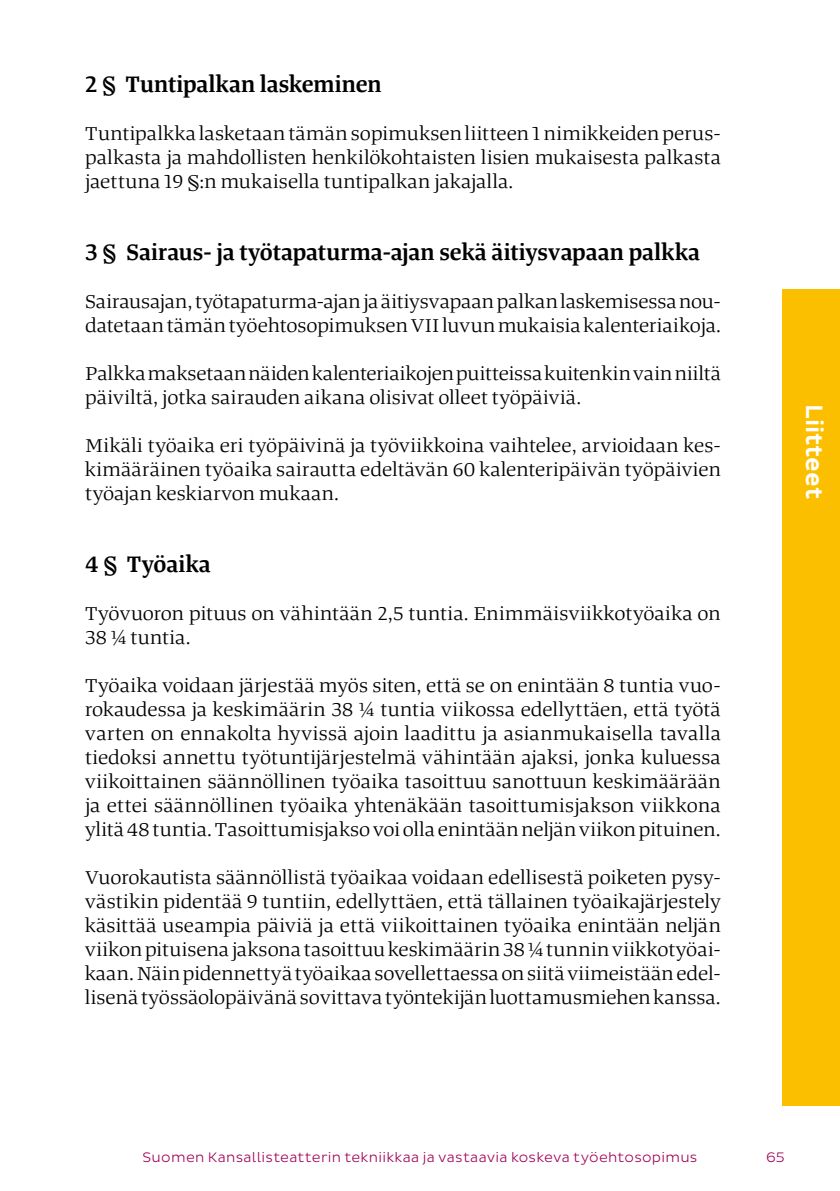
<style>
.page{position:relative;width:840px;height:1191px;background:#fff}
.page>*{position:absolute;margin:0;border:0;box-sizing:border-box;transform-origin:0 0}
.t1{font:500 24px "Tanger Serif";letter-spacing:.005em;color:#000}
.t2{font:500 24px "Pluto Sans";color:#fff}
.t3{font:20px/24px "Tanger Serif Wide";letter-spacing:.005em;color:#000;text-align:justify}
.t4{font:300 14px "Pluto Sans";letter-spacing:.02em;color:#a00057}
</style>
<div class="page">
<div style="left:782px;top:289px;width:57px;height:816px;background:#fcbf00"></div>
<p class="t1" style="left:85px;top:66px;width:298px">2 § Tuntipalkan laskeminen</p>
<p class="t3" style="left:85px;top:120px;width:636px">Tuntipalkka lasketaan tämän sopimuksen liitteen 1 nimikkeiden perus&shy;palkasta ja mahdollisten henkilökohtaisten lisien mukaisesta palkasta jaettuna 19 §:n mukaisella tuntipalkan jakajalla.</p>
<p class="t1" style="left:85px;top:234px;width:616px">3 § Sairaus- ja työtapaturma-ajan sekä äitiysvapaan palkka</p>
<p class="t3" style="left:85px;top:288px;width:636px">Sairausajan, työtapaturma-ajan ja äitiysvapaan palkan laskemisessa nou&shy;datetaan tämän työehtosopimuksen VII luvun mukaisia kalenteriaikoja.</p>
<p class="t3" style="left:85px;top:360px;width:636px">Palkka maksetaan näiden kalenteriaikojen puitteissa kuitenkin vain niiltä päiviltä, jotka sairauden aikana olisivat olleet työpäiviä.</p>
<p class="t3" style="left:85px;top:432px;width:636px">Mikäli työaika eri työpäivinä ja työviikkoina vaihtelee, arvioidaan kes&shy;kimääräinen työaika sairautta edeltävän 60 kalenteripäivän työpäivien työajan keskiarvon mukaan.</p>
<p class="t1" style="left:85px;top:546px;width:127px">4 § Työaika</p>
<p class="t3" style="left:85px;top:600px;width:636px">Työvuoron pituus on vähintään 2,5 tuntia. Enimmäisviikkotyöaika on<br>38 ¼ tuntia.</p>
<p class="t3" style="left:85px;top:672px;width:636px">Työaika voidaan järjestää myös siten, että se on enintään 8 tuntia vuo&shy;rokaudessa ja keskimäärin 38 ¼ tuntia viikossa edellyttäen, että työtä varten on ennakolta hyvissä ajoin laadittu ja asianmukaisella tavalla tiedoksi annettu työtuntijärjestelmä vähintään ajaksi, jonka kuluessa viikoittainen säännöllinen työaika tasoittuu sanottuun keskimäärään ja ettei säännöllinen työaika yhtenäkään tasoittumisjakson viikkona ylitä 48 tuntia. Tasoittumisjakso voi olla enintään neljän viikon pituinen.</p>
<p class="t3" style="left:85px;top:864px;width:637px">Vuorokautista säännöllistä työaikaa voidaan edellisestä poiketen pysy&shy;västikin pidentää 9 tuntiin, edellyttäen, että tällainen työaikajärjestely käsittää useampia päiviä ja että viikoittainen työaika enintään neljän viikon pituisena jaksona tasoittuu keskimäärin 38 ¼ tunnin viikkotyöai&shy;kaan. Näin pidennettyä työaikaa sovellettaessa on siitä viimeistään edel&shy;lisenä työssäolopäivänä sovittava työntekijän luottamusmiehen kanssa.</p>
<p class="t2" style="left:827px;top:404px;width:96px;rotate:90deg">Liitteet</p>
<p class="t4" style="left:142px;top:1149px;width:556px">Suomen Kansallisteatterin tekniikkaa ja vastaavia koskeva työehtosopimus</p>
<p class="t4" style="left:765px;top:1149px;width:20px">65</p>
</div>
